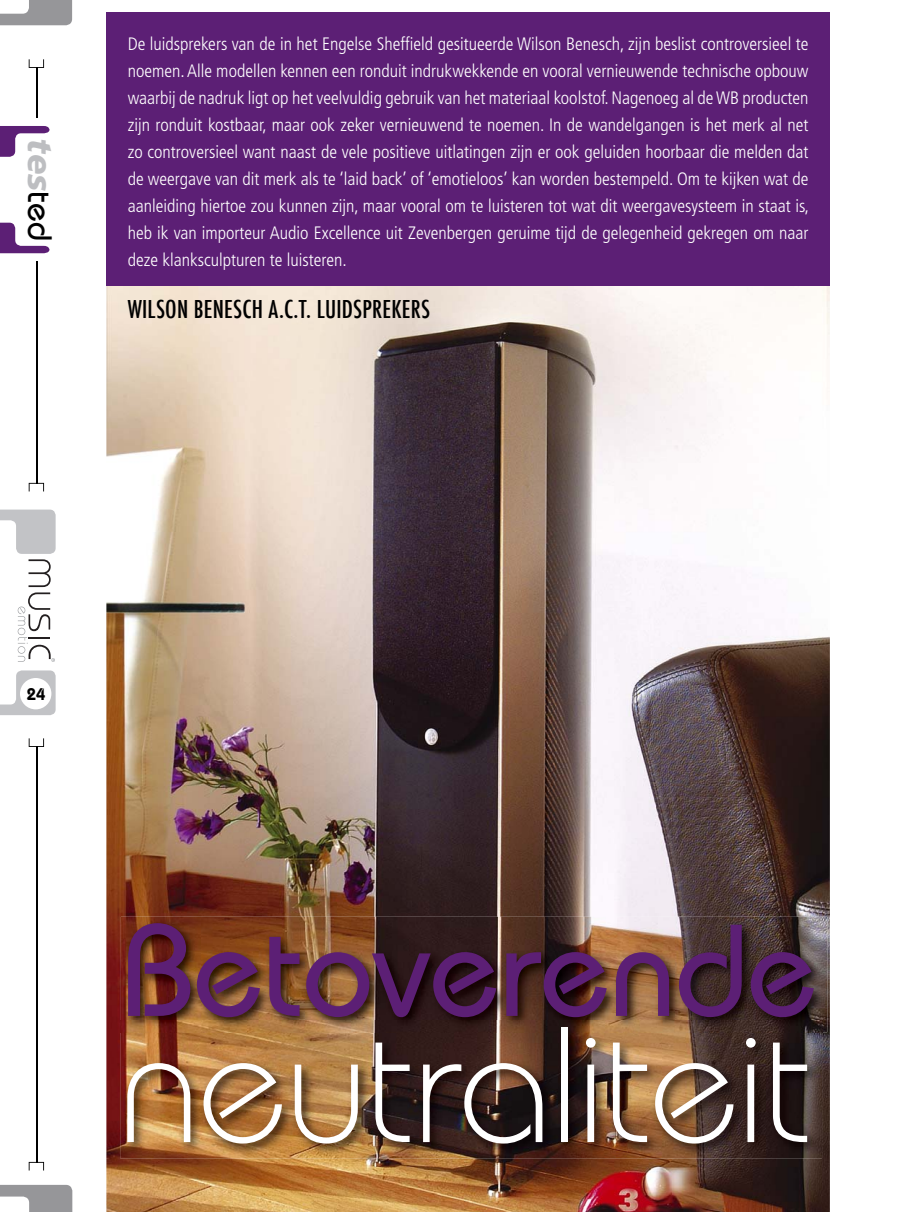
<style>
.page{position:relative;width:915px;height:1212px;background:#fff}
.page>*{position:absolute;margin:0;border:0;box-sizing:border-box;transform-origin:0 0}
.t1{font:300 164.25px "Bauhaus IT Cby BT";letter-spacing:-.01em;color:#fff}
.t2{font:500 130.5px "Bauhaus IT Cby BT";letter-spacing:-.01em;color:#5c1f75}
.t3{font:italic 900 33.9px "Frutiger";color:#bdbec1}
.t4{font:500 condensed 24px "Futura";letter-spacing:.01em;color:#000}
.t5{font:300 condensed 18px/27px "Frutiger";color:#fff;text-align:justify}
.t6{font:600 16.95px "Bauhaus";color:#000}
.s1{font-family:"Bauhaus";font-weight:500;font-style:normal;color:#000}
</style>
<div class="page">
<img style="left:106px;top:286px;width:723px;height:926px">
<div style="left:106px;top:13px;width:723px;height:273px;background:#5c1f75"></div>
<img style="left:121px;top:917px;width:706px;height:115px">
<img style="left:120px;top:1021px;width:701px;height:137px">
<img style="left:121px;top:1021px;width:700px;height:11px">
<svg style="left:0;top:0;width:72px;height:25px"></svg>
<svg style="left:0;top:670px;width:56px;height:45px"></svg>
<svg style="left:0;top:1185px;width:72px;height:27px"></svg>
<hr style="left:36px;top:67px;width:1px;height:51px;background:#000">
<svg style="left:29px;top:59px;width:15px;height:9px"></svg>
<hr style="left:36px;top:746px;width:1px;height:416px;background:#000">
<svg style="left:29px;top:738px;width:15px;height:9px"></svg>
<svg style="left:29px;top:1162px;width:15px;height:8px"></svg>
<div style="left:20px;top:678px;width:31px;height:31px;background:#fff;border-radius:50%"></div>
<svg style="left:29px;top:483px;width:15px;height:8px"></svg>
<hr style="left:36px;top:261px;width:1px;height:222px;background:#000">
<svg style="left:0;top:223px;width:49px;height:30px"></svg>
<svg style="left:0;top:126px;width:49px;height:31px"></svg>
<svg style="left:0;top:510px;width:56px;height:152px"></svg>
<h3 class="t3" style="left:54px;top:138px;width:104px;rotate:90deg">tes<span class="s1">ted</span></h3>
<p class="t5" style="left:128px;top:31px;width:682px">De luidsprekers van de in het Engelse Sheffield gesitueerde Wilson Benesch, zijn beslist controversieel te noemen. Alle modellen kennen een ronduit indrukwekkende en vooral vernieuwende technische opbouw waarbij de nadruk ligt op het veelvuldig gebruik van het materiaal koolstof. Nagenoeg al de WB producten zijn ronduit kostbaar, maar ook zeker vernieuwend te noemen. In de wandelgangen is het merk al net zo controversieel want naast de vele positieve uitlatingen zijn er ook geluiden hoorbaar die melden dat de weergave van dit merk als te ‘laid back’ of ‘emotieloos’ kan worden bestempeld. Om te kijken wat de aanleiding hiertoe zou kunnen zijn, maar vooral om te luisteren tot wat dit weergavesysteem in staat is, heb ik van importeur Audio Excellence uit Zevenbergen geruime tijd de gelegenheid gekregen om naar deze klanksculpturen te luisteren.</p>
<h3 class="t4" style="left:128px;top:294px;width:304px">WILSON BENESCH A.C.T. LUIDSPREKERS</h3>
<p class="t6" style="left:27px;top:688px;width:20px">24</p>
<h2 class="t2" style="left:121px;top:921px;width:698px">Betoverende</h2>
<h1 class="t1" style="left:118px;top:1026px;width:695px">neutraliteit</h1>
</div>
